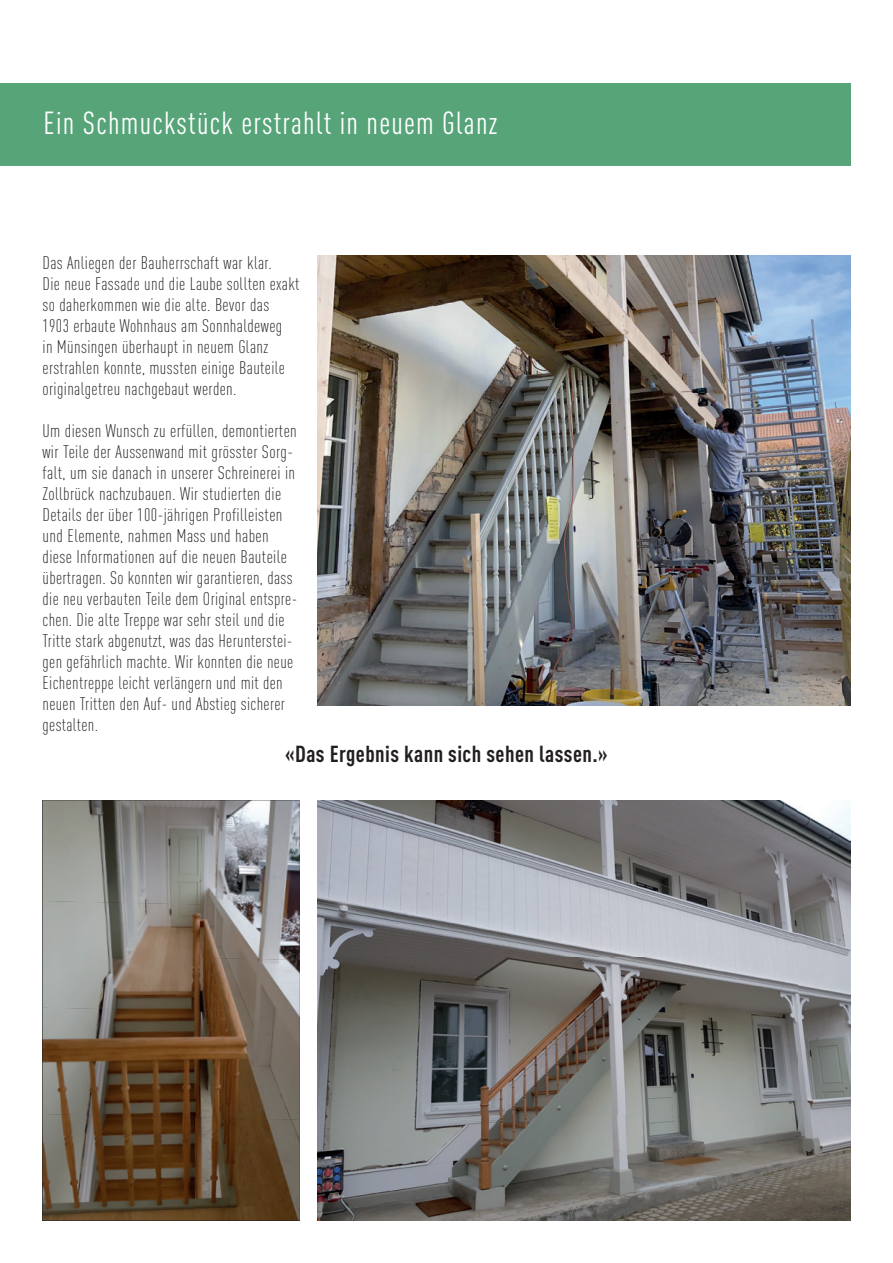
<style>
.page{position:relative;width:893px;height:1263px;background:#fff}
.page>*{position:absolute;margin:0;border:0;box-sizing:border-box;transform-origin:0 0}
.t1{font:condensed 31.5px "DIN Pro";letter-spacing:.04em;color:#fff}
.t2{font:700 condensed 22.8px "DIN Pro";letter-spacing:.02em;color:#231f20}
.t3{font:300 condensed 18px/21px "DIN Pro";letter-spacing:.02em;color:#231f20}
</style>
<div class="page">
<div style="left:0;top:83px;width:851px;height:82px;background:#57a479"></div>
<img style="left:318px;top:800px;width:532px;height:420px">
<img style="left:43px;top:800px;width:156px;height:101px">
<img style="left:199px;top:800px;width:101px;height:158px">
<img style="left:43px;top:901px;width:157px;height:106px">
<img style="left:195px;top:958px;width:105px;height:159px">
<img style="left:43px;top:1007px;width:155px;height:110px">
<img style="left:43px;top:1114px;width:153px;height:106px">
<img style="left:193px;top:1117px;width:107px;height:103px">
<img style="left:318px;top:256px;width:532px;height:449px">
<h1 class="t1" style="left:44px;top:100px;width:455px">Ein Schmuckstück erstrahlt in neuem Glanz</h1>
<p class="t3" style="left:43px;top:251px;width:259px">Das Anliegen der Bauherrschaft war klar.<br>Die neue Fassade und die Laube sollten exakt so daherkommen wie die alte. Bevor das 1903 erbaute Wohnhaus am Sonnhaldeweg<br>in Münsingen überhaupt in neuem Glanz erstrahlen konnte, mussten einige Bauteile originalgetreu nachgebaut werden.</p>
<p class="t3" style="left:43px;top:419px;width:256px">Um diesen Wunsch zu erfüllen, demontierten wir Teile der Aussenwand mit grösster Sorg&shy;falt, um sie danach in unserer Schreinerei in Zollbrück nachzubauen. Wir studierten die Details der über 100-jährigen Profilleisten und Elemente, nahmen Mass und haben diese Informationen auf die neuen Bauteile übertragen. So konnten wir garantieren, dass die neu verbauten Teile dem Original entspre&shy;chen. Die alte Treppe war sehr steil und die Tritte stark abgenutzt, was das Herunterstei&shy;gen gefährlich machte. Wir konnten die neue Eichentreppe leicht verlängern und mit den neuen Tritten den Auf- und Abstieg sicherer gestalten.</p>
<p class="t2" style="left:285px;top:736px;width:324px">«Das Ergebnis kann sich sehen lassen.»</p>
</div>
